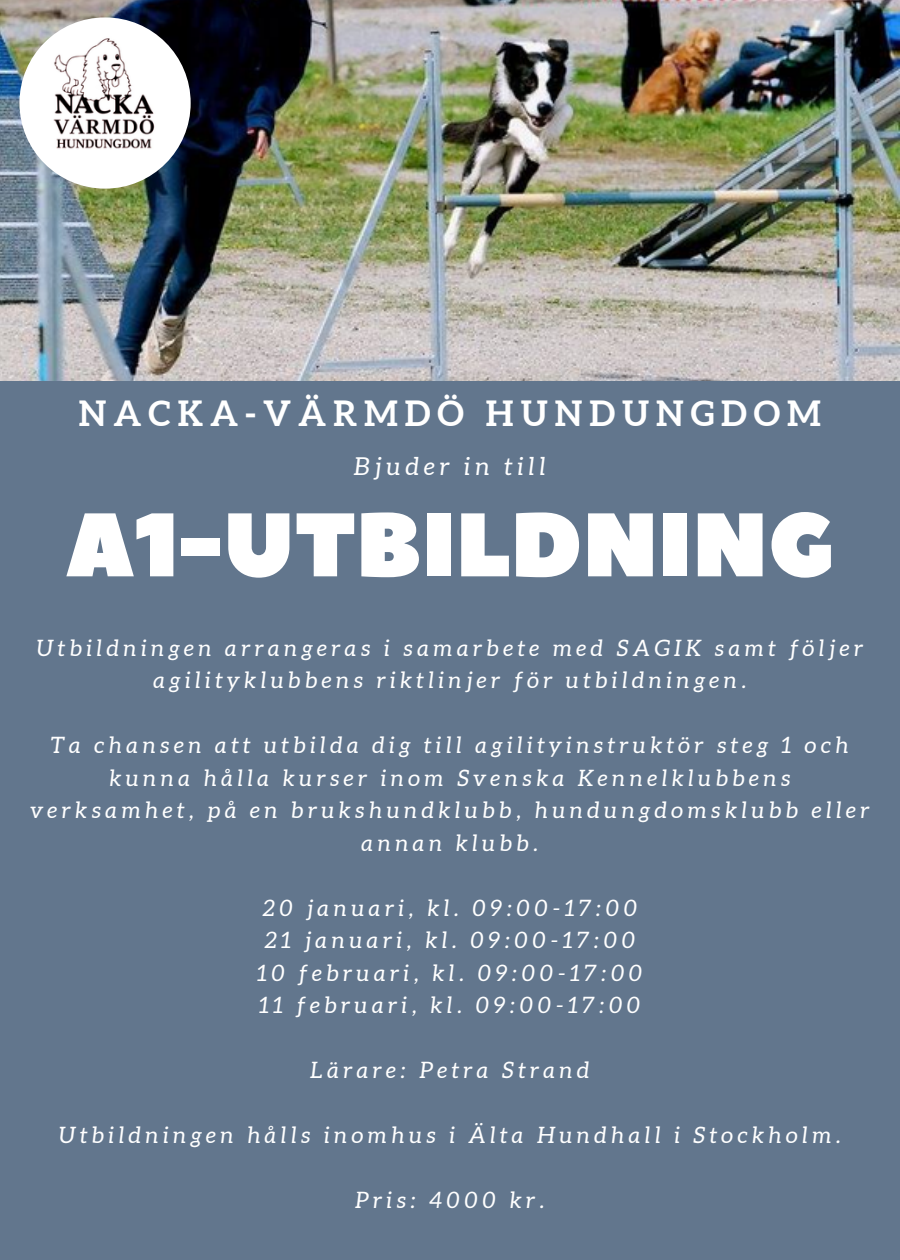
<style>
.page{position:relative;width:900px;height:1260px;background:#62768d}
.page>*{position:absolute;margin:0;border:0;box-sizing:border-box;transform-origin:0 0}
.t1{font:90px "Peace Sans";color:#fff}
.t2{font:700 34.75px "Aleo";letter-spacing:.2em;color:#fff}
.t3{font:italic 24.75px "Aleo";letter-spacing:.2em;color:#fff}
.t4{font:italic 22.5px/32.5px "Aleo";letter-spacing:.2em;color:#fff;text-align:center}
</style>
<div class="page">
<img style="left:0;top:0;width:900px;height:381px">
<img style="left:19px;top:17px;width:172px;height:172px;border-radius:50%">
<p class="t2" style="left:79px;top:393px;width:744px">NACKA-VÄRMDÖ HUNDUNGDOM</p>
<p class="t3" style="left:354px;top:452px;width:193px">Bjuder in till</p>
<p class="t1" style="left:65px;top:485px;width:771px">A1-UTBILDNING</p>
<p class="t4" style="left:37px;top:632px;width:828px">Utbildningen arrangeras i samarbete med SAGIK samt följer agilityklubbens riktlinjer för utbildningen.</p>
<p class="t4" style="left:31px;top:729px;width:840px">Ta chansen att utbilda dig till agilityinstruktör steg 1 och kunna hålla kurser inom Svenska Kennelklubbens verksamhet, på en brukshundklubb, hundungdomsklubb eller annan klubb.</p>
<p class="t4" style="left:263px;top:891px;width:376px">20 januari, kl. 09:00-17:00</p>
<p class="t4" style="left:265px;top:924px;width:372px">21 januari, kl. 09:00-17:00</p>
<p class="t4" style="left:258px;top:956px;width:386px">10 februari, kl. 09:00-17:00</p>
<p class="t4" style="left:260px;top:989px;width:382px">11 februari, kl. 09:00-17:00</p>
<p class="t4" style="left:311px;top:1054px;width:280px">Lärare: Petra Strand</p>
<p class="t4" style="left:59px;top:1119px;width:783px">Utbildningen hålls inomhus i Älta Hundhall i Stockholm.</p>
<p class="t4" style="left:356px;top:1184px;width:190px">Pris: 4000 kr.</p>
</div>
